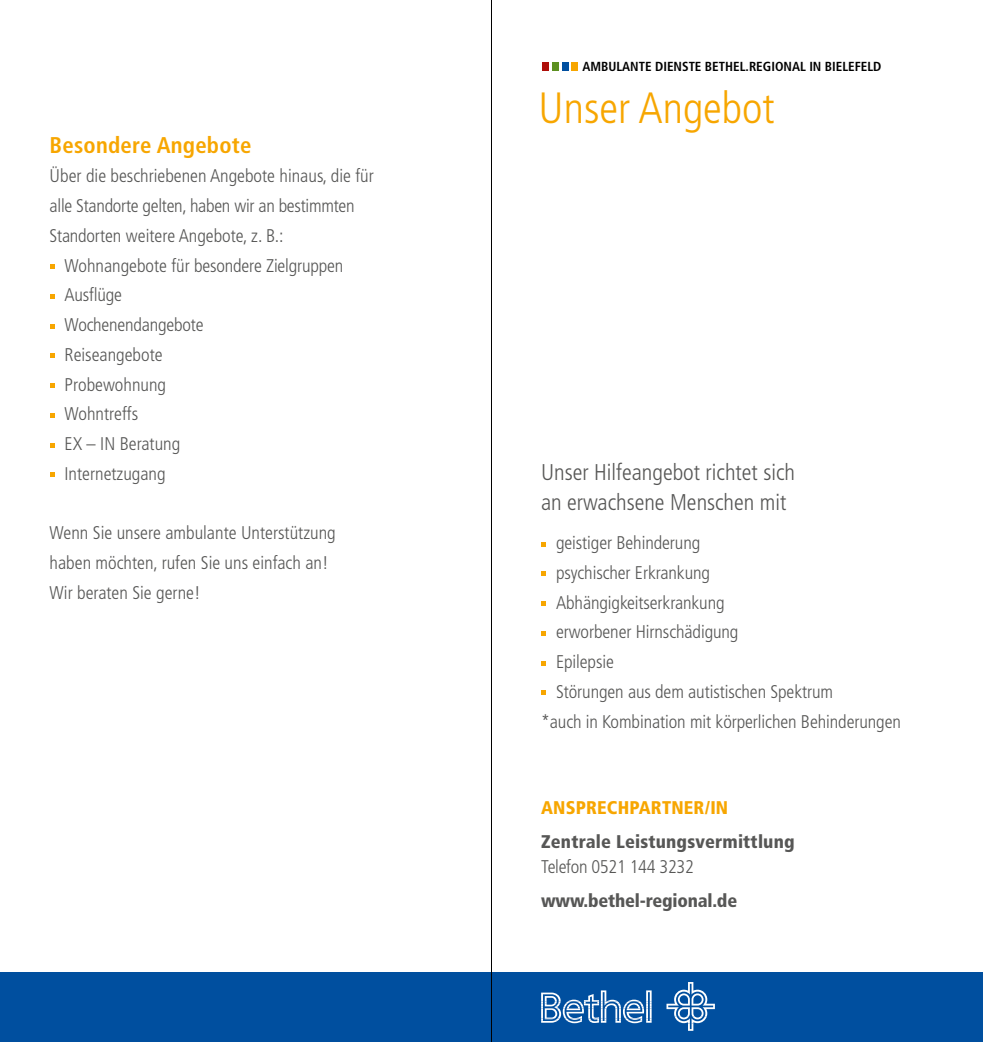
<style>
.page{position:relative;width:983px;height:1042px;background:#fff}
.page>*{position:absolute;margin:0;border:0;box-sizing:border-box;transform-origin:0 0}
.t1{font:300 condensed 43.75px "Frutiger";color:#f7a600}
.t2{font:300 condensed 22.75px/29.8px "Frutiger";color:#575756}
.t3{font:700 condensed 22.75px "Frutiger";letter-spacing:.01em;color:#f7a600}
.t4{font:300 condensed 18.38px/29.8px "Frutiger";letter-spacing:-.005em;color:#575756}
.t5{font:900 condensed 18.38px "Frutiger";letter-spacing:.01em;color:#575756}
.t6{font:900 condensed 18.38px "Frutiger";letter-spacing:-.01em;color:#575756}
.t7{font:900 condensed 18.38px "Frutiger";letter-spacing:.01em;color:#f7a600}
.t8{font:700 condensed 13.12px "Frutiger";color:#000}
</style>
<div class="page">
<div style="left:542px;top:62px;width:6px;height:9px;background:#ae0f0a"></div>
<div style="left:552px;top:62px;width:6px;height:9px;background:#5d9021"></div>
<div style="left:561px;top:62px;width:7px;height:9px;background:#004f9f"></div>
<div style="left:571px;top:62px;width:7px;height:9px;background:#f7a600"></div>
<svg style="left:50px;top:264px;width:5px;height:5px"></svg>
<svg style="left:50px;top:294px;width:5px;height:5px"></svg>
<svg style="left:50px;top:324px;width:5px;height:4px"></svg>
<svg style="left:50px;top:353px;width:5px;height:5px"></svg>
<svg style="left:50px;top:383px;width:5px;height:5px"></svg>
<svg style="left:50px;top:413px;width:5px;height:5px"></svg>
<svg style="left:50px;top:443px;width:5px;height:4px"></svg>
<svg style="left:50px;top:472px;width:5px;height:5px"></svg>
<div style="left:0;top:972px;width:982px;height:70px;background:#004f9f"></div>
<svg style="left:666px;top:982px;width:48px;height:49px"></svg>
<svg style="left:541px;top:990px;width:110px;height:33px"></svg>
<hr style="left:491px;top:0;width:1px;height:1042px;background:#000">
<svg style="left:541px;top:542px;width:5px;height:4px"></svg>
<svg style="left:541px;top:571px;width:5px;height:5px"></svg>
<svg style="left:541px;top:601px;width:5px;height:5px"></svg>
<svg style="left:541px;top:631px;width:5px;height:5px"></svg>
<svg style="left:541px;top:661px;width:5px;height:4px"></svg>
<svg style="left:541px;top:690px;width:5px;height:5px"></svg>
<p class="t3" style="left:50px;top:131px;width:203px">Besondere Angebote</p>
<p class="t4" style="left:50px;top:161px;width:325px">Über die beschriebenen Angebote hinaus, die für</p>
<p class="t4" style="left:50px;top:191px;width:306px">alle Standorte gelten, haben wir an bestimmten</p>
<p class="t4" style="left:50px;top:221px;width:235px">Standorten weitere Angebote, z. B.:</p>
<p class="t4" style="left:64px;top:251px;width:280px">Wohnangebote für besondere Zielgruppen</p>
<p class="t4" style="left:64px;top:280px;width:59px">Ausflüge</p>
<p class="t4" style="left:64px;top:310px;width:141px">Wochenendangebote</p>
<p class="t4" style="left:64px;top:340px;width:100px">Reiseangebote</p>
<p class="t4" style="left:64px;top:370px;width:103px">Probewohnung</p>
<p class="t4" style="left:64px;top:399px;width:75px">Wohntreffs</p>
<p class="t4" style="left:64px;top:429px;width:117px">EX – IN Beratung</p>
<p class="t4" style="left:64px;top:459px;width:103px">Internetzugang</p>
<p class="t4" style="left:50px;top:518px;width:287px">Wenn Sie unsere ambulante Unterstützung haben möchten, rufen Sie uns einfach an!<br>Wir beraten Sie gerne!</p>
<p class="t8" style="left:582px;top:59px;width:300px">AMBULANTE DIENSTE BETHEL.REGIONAL IN BIELEFELD</p>
<h1 class="t1" style="left:538px;top:83px;width:237px">Unser Angebot</h1>
<p class="t2" style="left:541px;top:457px;width:255px">Unser Hilfeangebot richtet sich an erwachsene Menschen mit</p>
<p class="t4" style="left:556px;top:528px;width:146px">geistiger Behinderung</p>
<p class="t4" style="left:556px;top:558px;width:155px">psychischer Erkrankung</p>
<p class="t4" style="left:556px;top:588px;width:170px">Abhängigkeitserkrankung</p>
<p class="t4" style="left:556px;top:617px;width:184px">erworbener Hirnschädigung</p>
<p class="t4" style="left:556px;top:647px;width:59px">Epilepsie</p>
<p class="t4" style="left:556px;top:677px;width:278px">Störungen aus dem autistischen Spektrum</p>
<p class="t4" style="left:541px;top:707px;width:361px">*auch in Kombination mit körperlichen Behinderungen</p>
<p class="t7" style="left:541px;top:796px;width:188px">ANSPRECHPARTNER/IN</p>
<p class="t5" style="left:541px;top:831px;width:255px">Zentrale Leistungsvermittlung</p>
<p class="t4" style="left:541px;top:852px;width:154px">Telefon 0521 144 3232</p>
<p class="t6" style="left:541px;top:890px;width:197px">www.bethel-regional.de</p>
</div>
